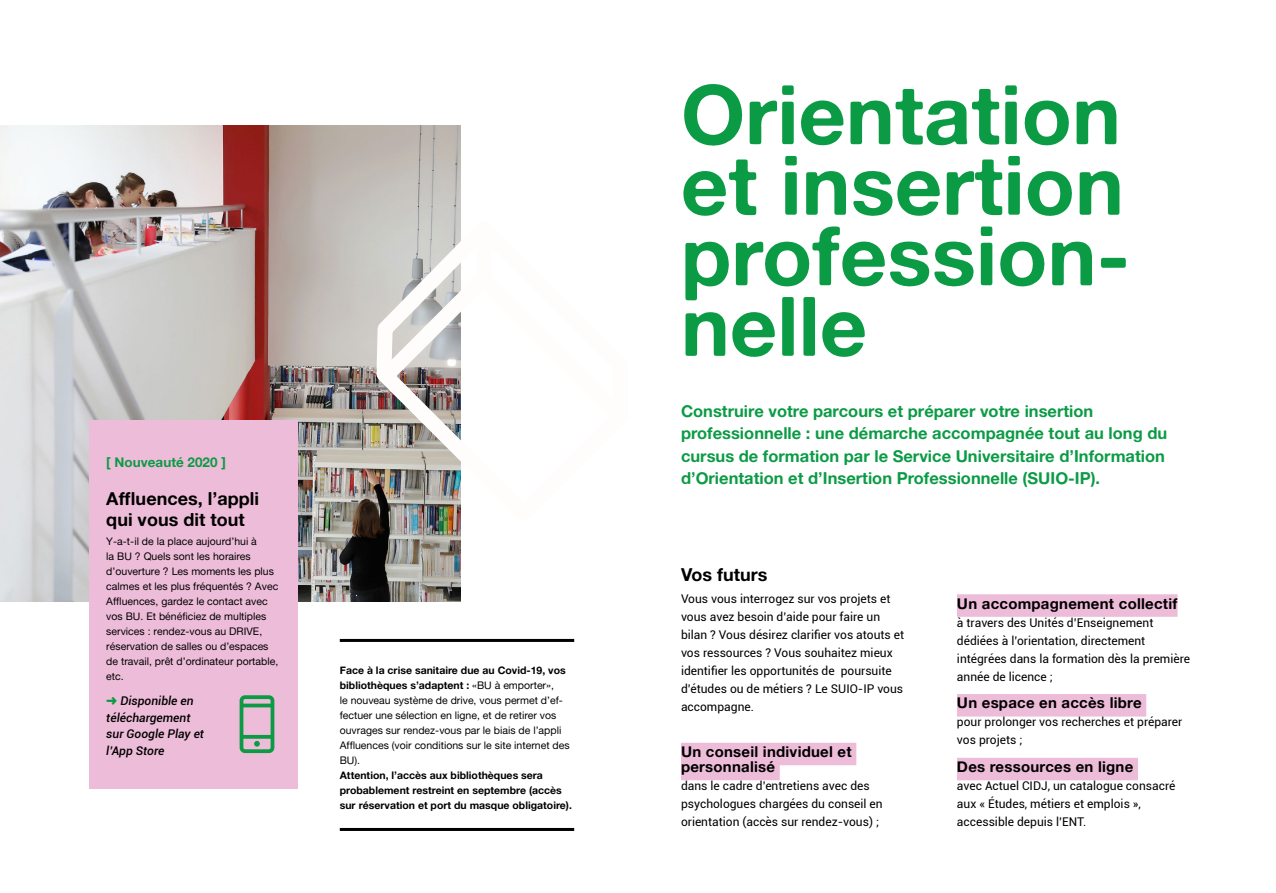
<style>
.page{position:relative;width:1276px;height:893px;background:#fff}
.page>*{position:absolute;margin:0;border:0;box-sizing:border-box;transform-origin:0 0}
.t1{font:82.5px/70.5px "Alte Haas Grotesk Bold";color:#0b9b45;text-align:justify}
.t2{font:18px/21px "Alte Haas Grotesk Bold";color:#000}
.t3{font:16.5px/22.5px "Alte Haas Grotesk Bold";color:#0b9b45}
.t4{font:15px/15px "Alte Haas Grotesk Bold";letter-spacing:.015em;color:#000}
.t5{font:13.5px "Alte Haas Grotesk Bold";color:#0b9b45}
.t6{font:12px/18px "Roboto";color:#000}
.t7{font:italic 500 12px/16.5px "Roboto";color:#000}
.t8{font:10.5px/15px "Alte Haas Grotesk";color:#000}
.t9{font:10.5px/15px "Alte Haas Grotesk Bold";color:#000}
.s1{color:#0b9b45}
.s2{font-family:"Alte Haas Grotesk"}
</style>
<div class="page">
<img style="left:0;top:125px;width:460px;height:476px">
<div style="left:89px;top:420px;width:209px;height:369px;background:#edbcd8"></div>
<img style="left:365px;top:258px;width:96px;height:277px">
<svg style="left:368px;top:207px;width:93px;height:225px"></svg>
<div style="left:240px;top:695px;width:34px;height:58px;border:4px solid #0b9b45;border-radius:4px"></div>
<hr style="left:242px;top:704px;width:30px;height:3px;background:#0b9b45">
<svg style="left:242px;top:735px;width:30px;height:4px"></svg>
<svg style="left:254px;top:741px;width:6px;height:6px"></svg>
<div style="left:681px;top:743px;width:175px;height:22px;background:#edbcd8"></div>
<div style="left:681px;top:758px;width:99px;height:22px;background:#edbcd8"></div>
<div style="left:957px;top:594px;width:220px;height:23px;background:#edbcd8"></div>
<div style="left:957px;top:694px;width:189px;height:22px;background:#edbcd8"></div>
<div style="left:957px;top:758px;width:181px;height:22px;background:#edbcd8"></div>
<hr style="left:340px;top:639px;width:234px;height:3px;background:#000">
<hr style="left:340px;top:828px;width:234px;height:3px;background:#000">
<p class="t5" style="left:106px;top:454px;width:121px">[ Nouveauté 2020 ]</p>
<h2 class="t2" style="left:106px;top:488px;width:154px">Affluences, l’appli qui vous dit tout</h2>
<p class="t8" style="left:106px;top:534px;width:173px">Y-a-t-il de la place aujourd’hui à<br>la BU ? Quels sont les horaires d’ouverture ? Les moments les plus calmes et les plus fréquentés ? Avec<br>Affluences, gardez le contact avec vos BU. Et bénéficiez de multiples services : rendez-vous au DRIVE, réservation de salles ou d’espaces de travail, prêt d’ordinateur portable, etc.</p>
<p class="t7" style="left:106px;top:692px;width:99px"><span class="s1">➜</span> Disponible en téléchargement sur Google Play et l’App Store</p>
<p class="t9" style="left:340px;top:662px;width:227px">Face à la crise sanitaire due au Covid-19, vos bibliothèques s’adaptent : <span class="s2">«BU à emporter»,</span></p>
<p class="t8" style="left:340px;top:693px;width:231px">le nouveau système de drive, vous permet d’ef&shy;fectuer une sélection en ligne, et de retirer vos ouvrages sur rendez-vous par le biais de l’appli Affluences (voir conditions sur le site internet des BU).</p>
<p class="t9" style="left:340px;top:767px;width:234px">Attention, l’accès aux bibliothèques sera probablement restreint en septembre (accès sur réservation et port du masque obligatoire).</p>
<h1 class="t1" style="left:681px;top:78px;width:451px">Orientation et insertion profession&shy;nelle</h1>
<p class="t3" style="left:681px;top:399px;width:488px">Construire votre parcours et préparer votre insertion professionnelle : une démarche accompagnée tout au long du cursus de formation par le Service Universitaire d’Information d’Orientation et d’Insertion Professionnelle (SUIO-IP).</p>
<h2 class="t2" style="left:681px;top:564px;width:88px">Vos futurs</h2>
<p class="t6" style="left:681px;top:589px;width:225px">Vous vous interrogez sur vos projets et vous avez besoin d’aide pour faire un bilan ? Vous désirez clarifier vos atouts et vos ressources ? Vous souhaitez mieux identifier les opportunités de poursuite d’études ou de métiers ? Le SUIO-IP vous accompagne.</p>
<p class="t4" style="left:681px;top:744px;width:172px">Un conseil individuel et personnalisé</p>
<p class="t6" style="left:681px;top:776px;width:203px">dans le cadre d’entretiens avec des psychologues chargées du conseil en orientation (accès sur rendez-vous) ;</p>
<p class="t4" style="left:957px;top:595px;width:222px">Un accompagnement collectif</p>
<p class="t6" style="left:957px;top:613px;width:235px">à travers des Unités d’Enseignement dédiées à l’orientation, directement intégrées dans la formation dès la première année de licence ;</p>
<p class="t4" style="left:957px;top:695px;width:186px">Un espace en accès libre</p>
<p class="t6" style="left:957px;top:713px;width:227px">pour prolonger vos recherches et préparer vos projets ;</p>
<p class="t4" style="left:957px;top:759px;width:178px">Des ressources en ligne</p>
<p class="t6" style="left:957px;top:776px;width:220px">avec Actuel CIDJ, un catalogue consacré aux « Études, métiers et emplois », accessible depuis l’ENT.</p>
</div>
